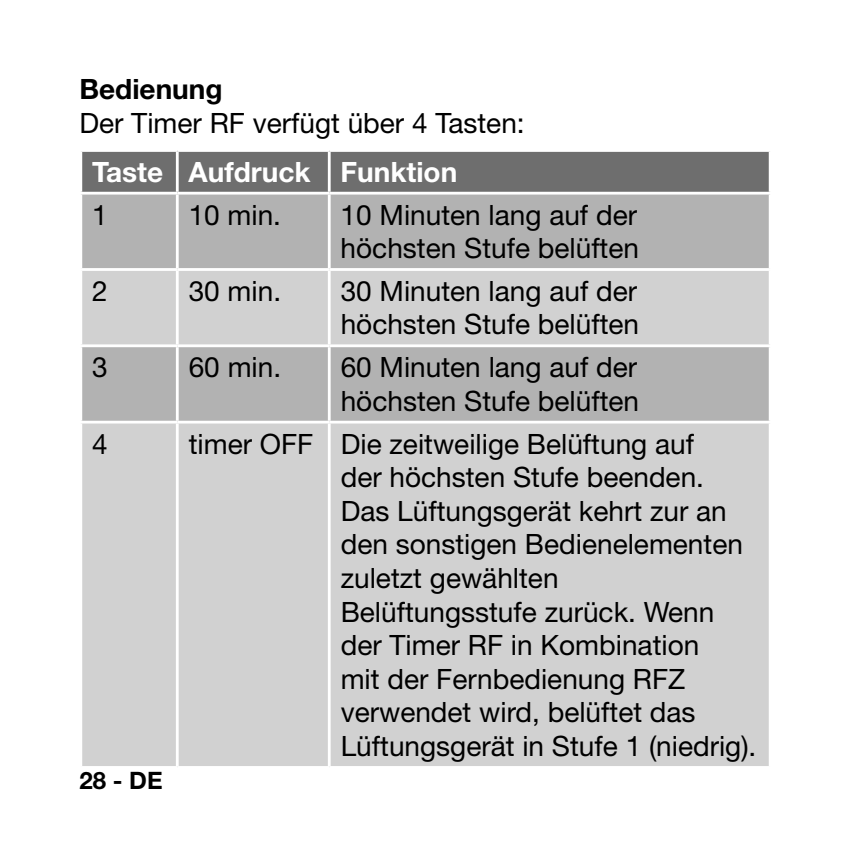
<style>
.page{position:relative;width:851px;height:851px;background:#fff}
.page>*{position:absolute;margin:0;border:0;box-sizing:border-box;transform-origin:0 0}
.t1{font:28px/33.6px "Helvetica Neue LT Pro";color:#000}
.t2{font:700 28px "Helvetica Neue LT Pro";color:#fff}
.t3{font:700 28px "Helvetica Neue LT Pro";color:#000}
.t4{font:700 24px "Helvetica Neue LT Pro";color:#000}
</style>
<div class="page">
<div style="left:82px;top:152px;width:686px;height:40px;background:#6e6e6e"></div>
<div style="left:82px;top:194px;width:686px;height:74px;background:#b2b2b2"></div>
<svg style="left:82px;top:271px;width:686px;height:495px;background:#ccc"></svg>
<hr style="left:176px;top:152px;width:3px;height:40px;background:#fff">
<hr style="left:328px;top:152px;width:2px;height:40px;background:#fff">
<hr style="left:176px;top:194px;width:3px;height:74px;background:#fff">
<hr style="left:328px;top:194px;width:2px;height:74px;background:#fff">
<hr style="left:176px;top:271px;width:3px;height:73px;background:#fff">
<hr style="left:328px;top:271px;width:2px;height:73px;background:#fff">
<hr style="left:79px;top:344px;width:98px;height:3px;background:#fff">
<hr style="left:177px;top:344px;width:152px;height:3px;background:#fff">
<hr style="left:176px;top:347px;width:3px;height:73px;background:#fff">
<hr style="left:329px;top:344px;width:442px;height:3px;background:#fff">
<hr style="left:328px;top:347px;width:2px;height:73px;background:#fff">
<hr style="left:79px;top:420px;width:98px;height:3px;background:#fff">
<hr style="left:177px;top:420px;width:152px;height:3px;background:#fff">
<hr style="left:176px;top:423px;width:3px;height:343px;background:#fff">
<hr style="left:329px;top:420px;width:442px;height:3px;background:#fff">
<hr style="left:328px;top:423px;width:2px;height:343px;background:#fff">
<p class="t3" style="left:79px;top:72px;width:145px">Bedienung</p>
<p class="t1" style="left:79px;top:106px;width:446px">Der Timer RF verfügt über 4 Tasten:</p>
<p class="t2" style="left:92px;top:154px;width:366px">Taste Aufdruck Funktion</p>
<p class="t1" style="left:92px;top:197px;width:17px">1</p>
<p class="t1" style="left:189px;top:197px;width:94px">10 min.</p>
<p class="t1" style="left:340px;top:197px;width:300px">10 Minuten lang auf der höchsten Stufe belüften</p>
<p class="t1" style="left:92px;top:273px;width:17px">2</p>
<p class="t1" style="left:189px;top:273px;width:94px">30 min.</p>
<p class="t1" style="left:340px;top:273px;width:300px">30 Minuten lang auf der höchsten Stufe belüften</p>
<p class="t1" style="left:92px;top:349px;width:17px">3</p>
<p class="t1" style="left:189px;top:349px;width:94px">60 min.</p>
<p class="t1" style="left:340px;top:349px;width:300px">60 Minuten lang auf der höchsten Stufe belüften</p>
<p class="t1" style="left:92px;top:426px;width:17px">4</p>
<p class="t1" style="left:340px;top:426px;width:417px;text-indent:-152px">timer OFF Die zeitweilige Belüftung auf<br>der höchsten Stufe beenden.<br>Das Lüftungsgerät kehrt zur an den sonstigen Bedienelementen zuletzt gewählten<br>Belüftungsstufe zurück. Wenn der Timer RF in Kombination<br>mit der Fernbedienung RFZ verwendet wird, belüftet das<br>Lüftungsgerät in Stufe 1 (niedrig).</p>
<p class="t4" style="left:79px;top:764px;width:85px">28 - DE</p>
</div>
